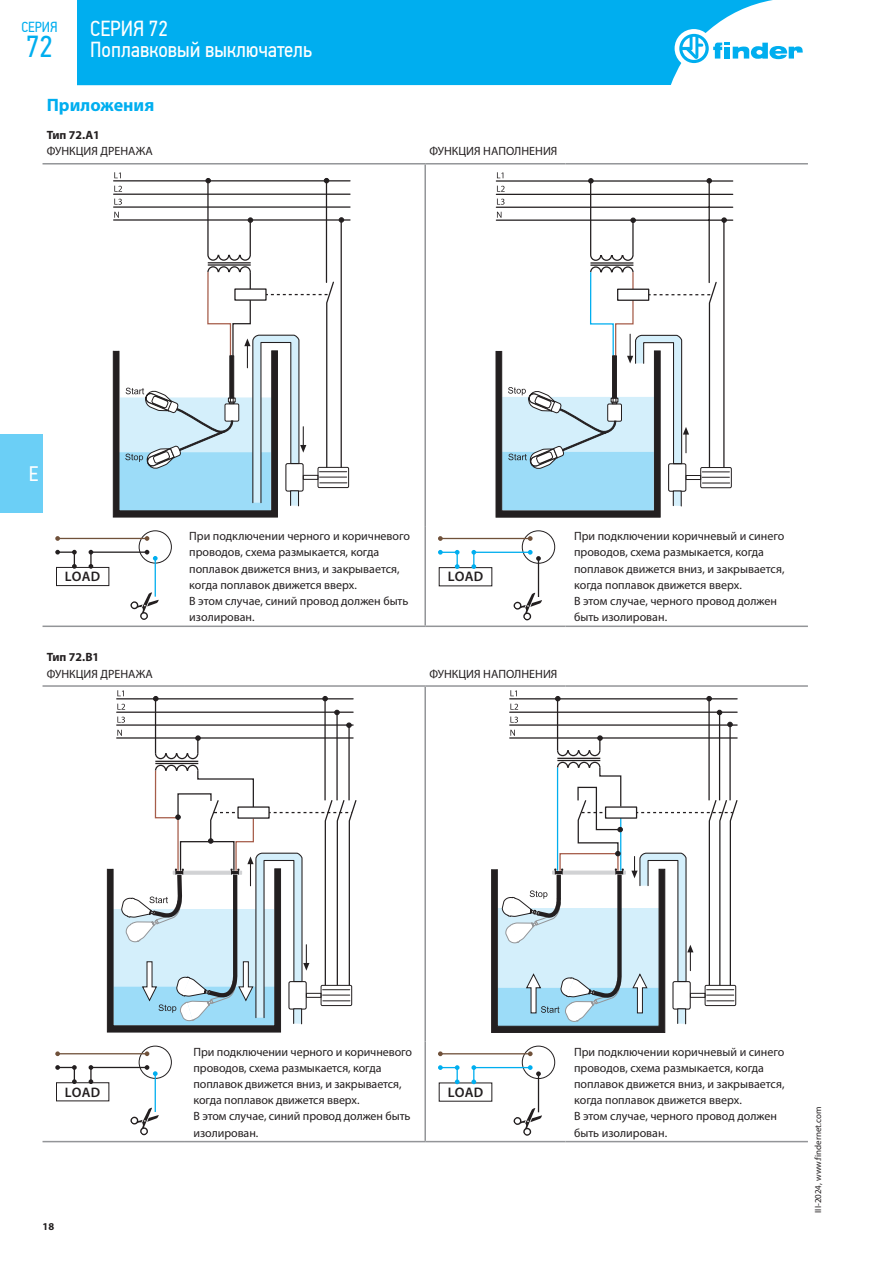
<style>
.page{position:relative;width:893px;height:1263px;background:#fff}
.page>*{position:absolute;margin:0;border:0;box-sizing:border-box;transform-origin:0 0}
.t1{font:30.3px "PF Din Text Cond Pro";color:#00aeef}
.t2{font:21.75px/21px "PF Din Text Cond Pro";color:#fff}
.t3{font:21px "PF Din Text Cond Pro";color:#fff}
.t4{font:700 18px "Myriad Pro";color:#00aeef}
.t5{font:14.55px "PF Din Text Cond Pro";color:#00aeef}
.t6{font:600 13.8px "Myriad Pro";letter-spacing:.015em;color:#231f20}
.t7{font:12px/16.2px "Myriad Pro";color:#231f20}
.t8{font:700 12px "Myriad Pro";color:#231f20}
.t9{font:700 10.5px "Myriad Pro";color:#231f20}
.t10{font:9px "Myriad Pro";color:#231f20}
</style>
<div class="page">
<div style="left:0;top:434px;width:43px;height:78px;background:#6bcff6"></div>
<div style="left:77px;top:0;width:696px;height:85px;background:#00aeef"></div>
<div style="left:675px;top:29px;width:38px;height:39px;background:#fff;border-radius:50%"></div>
<svg style="left:679px;top:34px;width:124px;height:29px"></svg>
<hr style="left:43px;top:163px;width:142px;height:2px;background:#939598">
<hr style="left:185px;top:163px;width:240px;height:2px;background:#939598">
<hr style="left:425px;top:163px;width:141px;height:2px;background:#939598">
<hr style="left:566px;top:163px;width:242px;height:2px;background:#939598">
<hr style="left:43px;top:625px;width:142px;height:2px;background:#939598">
<hr style="left:185px;top:625px;width:240px;height:2px;background:#939598">
<hr style="left:425px;top:625px;width:141px;height:2px;background:#939598">
<hr style="left:566px;top:625px;width:242px;height:2px;background:#939598">
<hr style="left:43px;top:685px;width:142px;height:2px;background:#939598">
<hr style="left:185px;top:685px;width:240px;height:2px;background:#939598">
<hr style="left:425px;top:685px;width:141px;height:2px;background:#939598">
<hr style="left:566px;top:685px;width:242px;height:2px;background:#939598">
<hr style="left:424px;top:687px;width:2px;height:354px;background:#939598">
<hr style="left:424px;top:1041px;width:2px;height:100px;background:#939598">
<hr style="left:424px;top:165px;width:2px;height:361px;background:#939598">
<hr style="left:424px;top:526px;width:2px;height:99px;background:#939598">
<hr style="left:43px;top:1141px;width:142px;height:1px;background:#939598">
<hr style="left:185px;top:1141px;width:240px;height:1px;background:#939598">
<hr style="left:425px;top:1141px;width:141px;height:1px;background:#939598">
<hr style="left:566px;top:1141px;width:242px;height:1px;background:#939598">
<hr style="left:326px;top:181px;width:1px;height:101px;background:#231f20">
<hr style="left:250px;top:219px;width:1px;height:36px;background:#231f20">
<svg style="left:114px;top:199px;width:8px;height:6px"></svg>
<hr style="left:114px;top:219px;width:236px;height:2px;background:#231f20">
<hr style="left:114px;top:206px;width:236px;height:2px;background:#231f20">
<svg style="left:114px;top:212px;width:5px;height:6px"></svg>
<svg style="left:205px;top:178px;width:6px;height:5px"></svg>
<svg style="left:248px;top:217px;width:5px;height:6px"></svg>
<hr style="left:341px;top:221px;width:1px;height:246px;background:#231f20">
<svg style="left:114px;top:186px;width:8px;height:6px"></svg>
<hr style="left:114px;top:194px;width:236px;height:1px;background:#231f20">
<svg style="left:114px;top:172px;width:7px;height:6px"></svg>
<hr style="left:114px;top:180px;width:236px;height:1px;background:#231f20">
<svg style="left:339px;top:217px;width:5px;height:6px"></svg>
<svg style="left:324px;top:178px;width:5px;height:5px"></svg>
<hr style="left:207px;top:181px;width:2px;height:73px;background:#231f20">
<svg style="left:113px;top:254px;width:236px;height:263px"></svg>
<hr style="left:709px;top:181px;width:1px;height:102px;background:#231f20">
<hr style="left:632px;top:219px;width:2px;height:36px;background:#231f20">
<hr style="left:496px;top:219px;width:237px;height:2px;background:#231f20">
<hr style="left:496px;top:207px;width:237px;height:1px;background:#231f20">
<svg style="left:588px;top:178px;width:6px;height:6px"></svg>
<svg style="left:630px;top:218px;width:6px;height:5px"></svg>
<hr style="left:723px;top:222px;width:2px;height:245px;background:#231f20">
<hr style="left:496px;top:194px;width:237px;height:1px;background:#231f20">
<hr style="left:496px;top:180px;width:237px;height:2px;background:#231f20">
<svg style="left:721px;top:217px;width:6px;height:6px"></svg>
<svg style="left:706px;top:178px;width:6px;height:6px"></svg>
<hr style="left:590px;top:181px;width:1px;height:73px;background:#231f20">
<svg style="left:497px;top:199px;width:8px;height:6px"></svg>
<svg style="left:497px;top:212px;width:4px;height:6px"></svg>
<svg style="left:497px;top:186px;width:8px;height:6px"></svg>
<svg style="left:497px;top:172px;width:6px;height:6px"></svg>
<svg style="left:496px;top:254px;width:236px;height:264px"></svg>
<div style="left:56px;top:567px;width:53px;height:19px;border:1px solid #231f20"></div>
<div style="left:139px;top:530px;width:33px;height:33px;border:1px solid #231f20;border-radius:50%"></div>
<hr style="left:155px;top:558px;width:1px;height:39px;background:#00aeef">
<hr style="left:58px;top:538px;width:89px;height:1px;background:#70513a">
<svg style="left:145px;top:536px;width:4px;height:5px"></svg>
<svg style="left:55px;top:536px;width:5px;height:5px"></svg>
<hr style="left:91px;top:551px;width:56px;height:2px;background:#231f20">
<svg style="left:145px;top:550px;width:13px;height:11px"></svg>
<svg style="left:89px;top:550px;width:4px;height:19px"></svg>
<svg style="left:55px;top:550px;width:22px;height:19px"></svg>
<svg style="left:130px;top:592px;width:29px;height:28px"></svg>
<div style="left:522px;top:530px;width:33px;height:34px;border:1px solid #231f20;border-radius:50%"></div>
<hr style="left:538px;top:558px;width:1px;height:39px;background:#231f20">
<hr style="left:440px;top:538px;width:90px;height:1px;background:#70513a">
<svg style="left:528px;top:536px;width:5px;height:5px"></svg>
<svg style="left:438px;top:536px;width:5px;height:5px"></svg>
<hr style="left:474px;top:552px;width:56px;height:1px;background:#00aeef">
<svg style="left:528px;top:550px;width:13px;height:11px"></svg>
<svg style="left:471px;top:550px;width:5px;height:19px"></svg>
<svg style="left:438px;top:550px;width:22px;height:19px"></svg>
<svg style="left:513px;top:593px;width:29px;height:28px"></svg>
<svg style="left:107px;top:690px;width:250px;height:342px"></svg>
<svg style="left:491px;top:690px;width:247px;height:343px"></svg>
<div style="left:56px;top:1082px;width:53px;height:19px;border:1px solid #231f20"></div>
<div style="left:139px;top:1046px;width:33px;height:33px;border:1px solid #231f20;border-radius:50%"></div>
<hr style="left:155px;top:1073px;width:1px;height:39px;background:#00aeef">
<hr style="left:58px;top:1053px;width:89px;height:1px;background:#70513a">
<svg style="left:145px;top:1051px;width:4px;height:5px"></svg>
<svg style="left:55px;top:1051px;width:5px;height:5px"></svg>
<hr style="left:91px;top:1067px;width:56px;height:1px;background:#231f20">
<svg style="left:145px;top:1065px;width:13px;height:11px"></svg>
<svg style="left:89px;top:1065px;width:4px;height:19px"></svg>
<svg style="left:55px;top:1065px;width:22px;height:19px"></svg>
<svg style="left:130px;top:1107px;width:29px;height:29px"></svg>
<div style="left:522px;top:1046px;width:33px;height:33px;border:1px solid #231f20;border-radius:50%"></div>
<hr style="left:538px;top:1074px;width:1px;height:38px;background:#231f20">
<hr style="left:440px;top:1053px;width:90px;height:1px;background:#70513a">
<svg style="left:528px;top:1051px;width:5px;height:5px"></svg>
<svg style="left:438px;top:1051px;width:5px;height:5px"></svg>
<hr style="left:474px;top:1067px;width:56px;height:1px;background:#00aeef">
<svg style="left:528px;top:1065px;width:13px;height:11px"></svg>
<svg style="left:471px;top:1065px;width:5px;height:19px"></svg>
<svg style="left:438px;top:1065px;width:22px;height:19px"></svg>
<svg style="left:513px;top:1108px;width:29px;height:28px"></svg>
<p class="t5" style="left:21px;top:19px;width:38px">СЕРИЯ</p>
<h1 class="t1" style="left:26px;top:28px;width:28px">72</h1>
<h2 class="t2" style="left:90px;top:18px;width:223px">СЕРИЯ 72<br>Поплавковый выключатель</h2>
<h3 class="t4" style="left:47px;top:93px;width:109px">Приложения</h3>
<p class="t8" style="left:47px;top:127px;width:55px">Тип 72.A1</p>
<p class="t7" style="left:47px;top:143px;width:108px">ФУНКЦИЯ ДРЕНАЖА</p>
<p class="t7" style="left:429px;top:143px;width:129px">ФУНКЦИЯ НАПОЛНЕНИЯ</p>
<h3 class="t3" style="left:29px;top:461px;width:11px">E</h3>
<p class="t6" style="left:65px;top:568px;width:37px">LOAD</p>
<p class="t7" style="left:189px;top:528px;width:222px">При подключении черного и коричневого проводов, схема размыкается, когда поплавок движется вниз, и закрывается, когда поплавок движется вверх.<br>В этом случае, синий провод должен быть изолирован.</p>
<p class="t6" style="left:448px;top:568px;width:37px">LOAD</p>
<p class="t8" style="left:47px;top:649px;width:54px">Тип 72.B1</p>
<p class="t7" style="left:47px;top:665px;width:108px">ФУНКЦИЯ ДРЕНАЖА</p>
<p class="t7" style="left:429px;top:665px;width:129px">ФУНКЦИЯ НАПОЛНЕНИЯ</p>
<p class="t7" style="left:574px;top:528px;width:212px">При подключении коричневый и синего проводов, схема размыкается, когда поплавок движется вниз, и закрывается, когда поплавок движется вверх.<br>В этом случае, черного провод должен быть изолирован.</p>
<p class="t6" style="left:65px;top:1083px;width:37px">LOAD</p>
<p class="t9" style="left:43px;top:1219px;width:13px">18</p>
<p class="t7" style="left:193px;top:1043px;width:220px">При подключении черного и коричневого проводов, схема размыкается, когда поплавок движется вниз, и закрывается, когда поплавок движется вверх.<br>В этом случае, синий провод должен быть изолирован.</p>
<p class="t6" style="left:448px;top:1083px;width:37px">LOAD</p>
<p class="t7" style="left:574px;top:1043px;width:212px">При подключении коричневый и синего проводов, схема размыкается, когда поплавок движется вниз, и закрывается, когда поплавок движется вверх.<br>В этом случае, черного провод должен быть изолирован.</p>
<p class="t10" style="left:812px;top:1213px;width:108px;rotate:-90deg">III-2024, www.findernet.com</p>
</div>
